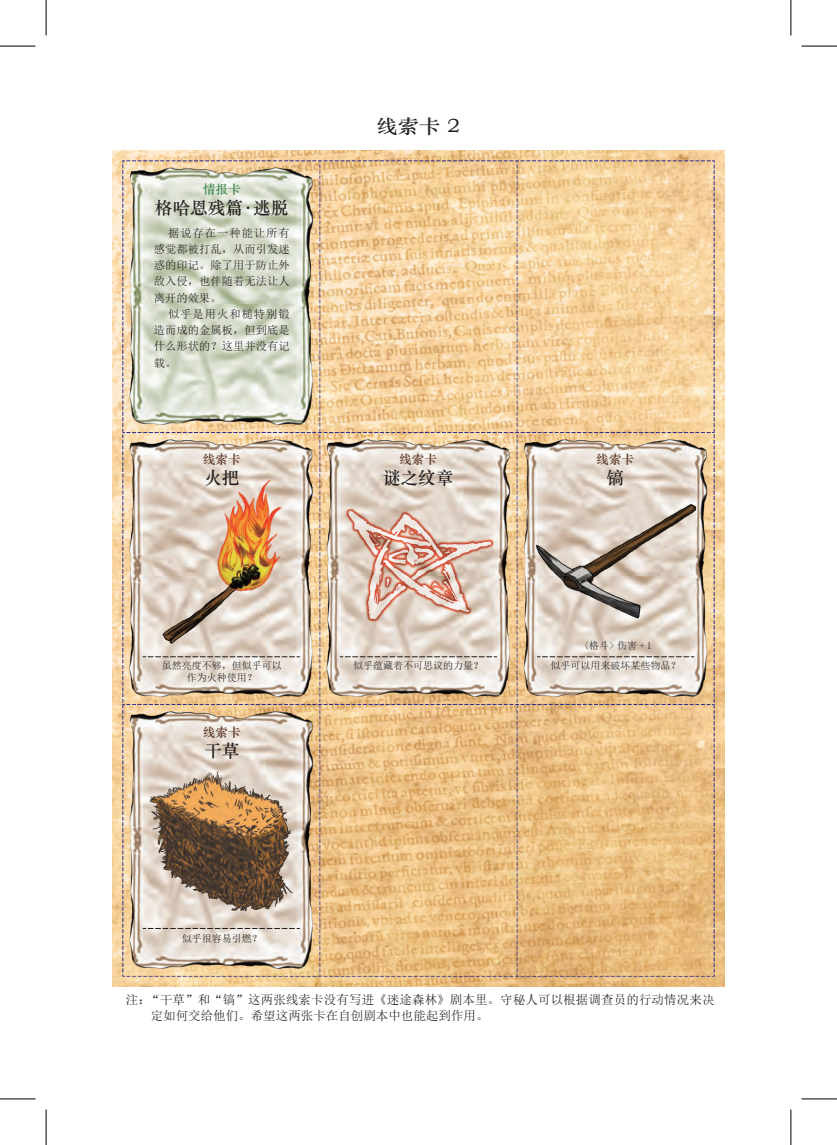
<style>
.page{position:relative;width:837px;height:1145px;background:#fff}
.page>*{position:absolute;margin:0;border:0;box-sizing:border-box;transform-origin:0 0}
.t1{font:19.12px "ST Zhongsong";color:#231f20;scale:1.11 1}
.t2{font:17.5px "ST Zhongsong";color:#231f20}
.t3{font:12.5px/16.2px "Sim Sun";letter-spacing:.01em;color:#231f20}
.t4{font:12.5px "ST Zhongsong";color:#542b1a}
.t5{font:12.5px "ST Zhongsong";color:#368244}
.t6{font:11.25px/16.2px "Sim Sun";letter-spacing:.005em;color:#231f20;text-align:justify}
.t7{font:10px/12px "Sim Sun";color:#231f20;text-align:center}
</style>
<div class="page">
<img style="left:112px;top:151px;width:612px;height:835px">
<hr style="left:0;top:46px;width:35px;height:1px;background:#000">
<hr style="left:801px;top:46px;width:35px;height:1px;background:#000">
<hr style="left:0;top:1098px;width:35px;height:1px;background:#000">
<hr style="left:801px;top:1098px;width:35px;height:1px;background:#000">
<hr style="left:46px;top:0;width:1px;height:35px;background:#000">
<hr style="left:46px;top:1109px;width:1px;height:35px;background:#000">
<hr style="left:790px;top:0;width:1px;height:35px;background:#000">
<hr style="left:790px;top:1109px;width:1px;height:35px;background:#000">
<p class="t5" style="left:203px;top:180px;width:39px">情报卡</p>
<h2 class="t2" style="left:155px;top:195px;width:135px">格哈恩残篇·逃脱</h2>
<p class="t6" style="left:154px;top:224px;width:137px;text-indent:14px">据说存在一种能让所有感觉都被打乱，从而引发迷惑的印记。除了用于防止外敌入侵，也伴随着无法让人离开的效果。</p>
<p class="t6" style="left:154px;top:306px;width:137px;text-indent:14px">似乎是用火和槌特别锻造而成的金属板，但到底是什么形状的？这里并没有记载。</p>
<p class="t4" style="left:203px;top:451px;width:39px">线索卡</p>
<h2 class="t2" style="left:204px;top:465px;width:36px">火把</h2>
<h1 class="t1" style="left:376px;top:113px;width:77px">线索卡 2</h1>
<p class="t4" style="left:399px;top:451px;width:39px">线索卡</p>
<h2 class="t2" style="left:383px;top:465px;width:71px">谜之纹章</h2>
<p class="t7" style="left:162px;top:660px;width:121px">虽然亮度不够，但似乎可以作为火种使用？</p>
<p class="t4" style="left:203px;top:723px;width:39px">线索卡</p>
<h2 class="t2" style="left:204px;top:738px;width:36px">干草</h2>
<p class="t7" style="left:182px;top:932px;width:81px">似乎很容易引燃？</p>
<p class="t7" style="left:353px;top:660px;width:131px">似乎蕴藏着不可思议的力量？</p>
<p class="t4" style="left:596px;top:451px;width:39px">线索卡</p>
<h2 class="t2" style="left:606px;top:465px;width:19px">镐</h2>
<p class="t7" style="left:579px;top:639px;width:74px">〈格斗&gt; 伤害 + 1</p>
<p class="t7" style="left:550px;top:660px;width:131px">似乎可以用来破坏某些物品？</p>
<p class="t3" style="left:151px;top:991px;width:565px;text-indent:-25px">注：“干草”和“镐”这两张线索卡没有写进《迷途森林》剧本里。守秘人可以根据调查员的行动情况来决定如何交给他们。希望这两张卡在自创剧本中也能起到作用。</p>
</div>
